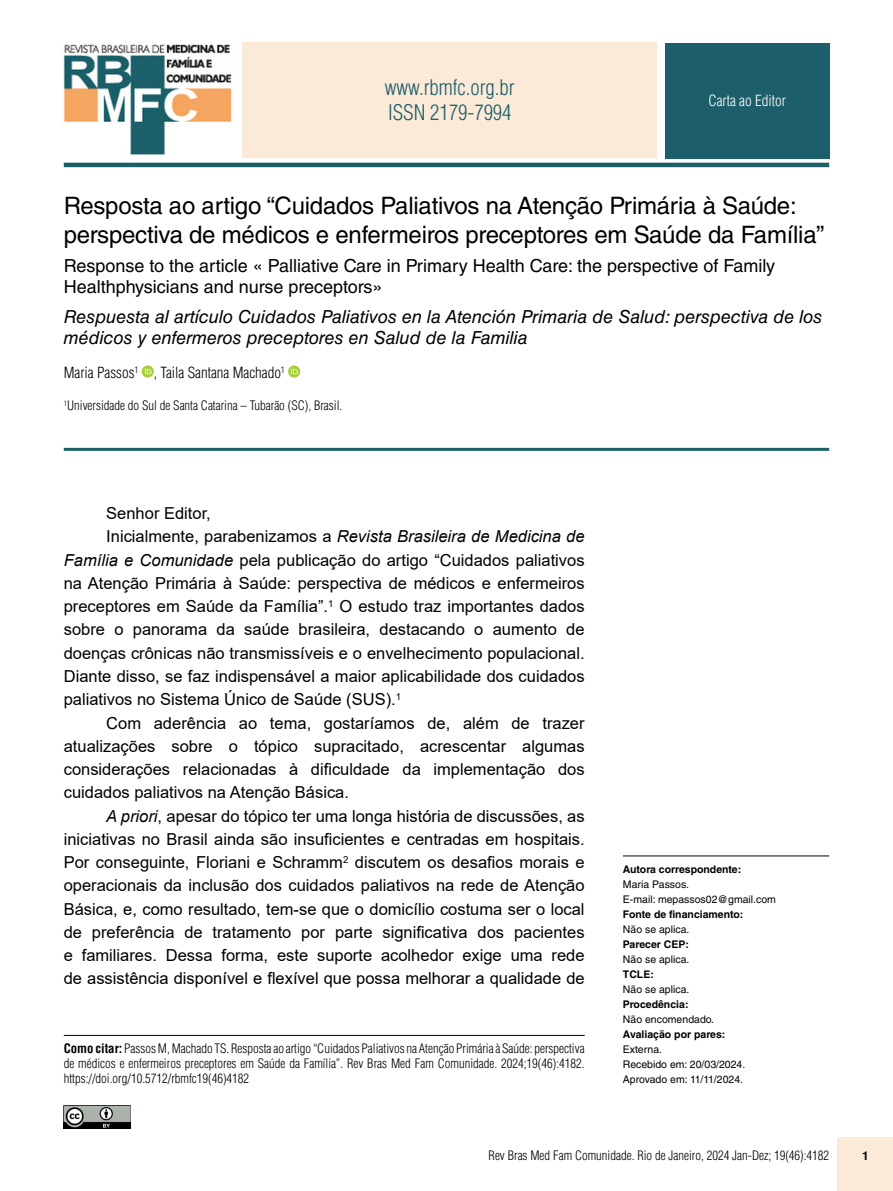
<style>
.page{position:relative;width:893px;height:1191px;background:#fff}
.page>*{position:absolute;margin:0;border:0;box-sizing:border-box;transform-origin:0 0}
.t1{font:24px/28.8px "Helvetica LT Std";letter-spacing:-.01em;color:#000}
.t2{font:300 condensed 21px/25.2px "Helvetica LT Std";color:#1c5e69}
.t3{font:italic 18px/21px "Helvetica LT Std";color:#000}
.t4{font:18px/21px "Helvetica LT Std";color:#000}
.t5{font:16.5px "Arial";color:#000}
.t6{font:italic 16.5px "Arial";color:#000}
.t7{font:300 condensed 15px "Helvetica LT Std";color:#000}
.t8{font:300 condensed 15px "Helvetica LT Std";color:#fff}
.t9{font:300 condensed 12.75px/15px "Helvetica LT Std";color:#000;text-align:justify}
.t10{font:700 12px "Helvetica LT Std";color:#000}
.t11{font:10.5px/15px "Helvetica LT Std";color:#000}
.t12{font:700 10.5px "Helvetica LT Std";color:#000}
.s1{font-style:normal}
.s2{font-style:italic}
.s3{font-weight:700}
</style>
<div class="page">
<div style="left:838px;top:1137px;width:55px;height:54px;background:#fcead8"></div>
<img style="left:64px;top:1105px;width:67px;height:23px">
<hr style="left:623px;top:855px;width:206px;height:1px;background:#000">
<div style="left:665px;top:43px;width:164px;height:116px;background:#1c5e69"></div>
<hr style="left:64px;top:163px;width:765px;height:4px;background:#1c5e69">
<svg style="left:142px;top:365px;width:12px;height:12px"></svg>
<svg style="left:145px;top:368px;width:7px;height:6px"></svg>
<svg style="left:288px;top:365px;width:12px;height:12px"></svg>
<svg style="left:291px;top:368px;width:7px;height:6px"></svg>
<hr style="left:64px;top:1035px;width:521px;height:1px;background:#000">
<hr style="left:64px;top:448px;width:765px;height:3px;background:#1c5e69">
<img style="left:63px;top:44px;width:169px;height:111px">
<div style="left:242px;top:42px;width:415px;height:116px;background:#fcead8"></div>
<p class="t2" style="left:385px;top:75px;width:131px">www.rbmfc.org.br<br>ISSN 2179-7994</p>
<p class="t8" style="left:708px;top:92px;width:79px">Carta ao Editor</p>
<h1 class="t1" style="left:64px;top:191px;width:762px">Resposta ao artigo “Cuidados Paliativos na Atenção Primária à Saúde: perspectiva de médicos e enfermeiros preceptores em Saúde da Família”</h1>
<p class="t4" style="left:64px;top:255px;width:713px">Response to the article « Palliative Care in Primary Health Care: the perspective of Family<br>Healthphysicians and nurse preceptors»</p>
<p class="t3" style="left:64px;top:306px;width:760px">Respuesta al artículo Cuidados Paliativos en la Atención Primaria de Salud: perspectiva de los médicos y enfermeros preceptores en Salud de la Familia</p>
<p class="t7" style="left:64px;top:363px;width:223px">Maria Passos<sup>1</sup> , Taila Santana Machado<sup>1</sup></p>
<p class="t9" style="left:64px;top:398px;width:280px"><sup>1</sup>Universidade do Sul de Santa Catarina – Tubarão (SC), Brasil.</p>
<p class="t5" style="left:106px;top:502px;width:106px">Senhor Editor,</p>
<p class="t6" style="left:106px;top:526px;width:480px"><span class="s1">Inicialmente, parabenizamos a</span> Revista Brasileira de Medicina de</p>
<p class="t5" style="left:64px;top:548px;width:522px"><span class="s2">Família e Comunidade</span> pela publicação do artigo “Cuidados paliativos</p>
<p class="t5" style="left:64px;top:572px;width:522px">na Atenção Primária à Saúde: perspectiva de médicos e enfermeiros</p>
<p class="t5" style="left:64px;top:595px;width:522px">preceptores em Saúde da Família”.<sup>1</sup> O estudo traz importantes dados</p>
<p class="t5" style="left:64px;top:618px;width:522px">sobre o panorama da saúde brasileira, destacando o aumento de</p>
<p class="t5" style="left:64px;top:641px;width:522px">doenças crônicas não transmissíveis e o envelhecimento populacional.</p>
<p class="t5" style="left:64px;top:665px;width:522px">Diante disso, se faz indispensável a maior aplicabilidade dos cuidados</p>
<p class="t5" style="left:64px;top:688px;width:339px">paliativos no Sistema Único de Saúde (SUS).<sup>1</sup></p>
<p class="t5" style="left:106px;top:711px;width:480px">Com aderência ao tema, gostaríamos de, além de trazer</p>
<p class="t5" style="left:64px;top:734px;width:522px">atualizações sobre o tópico supracitado, acrescentar algumas</p>
<p class="t5" style="left:64px;top:758px;width:522px">considerações relacionadas à dificuldade da implementação dos</p>
<p class="t5" style="left:64px;top:781px;width:287px">cuidados paliativos na Atenção Básica.</p>
<p class="t5" style="left:106px;top:804px;width:480px"><span class="s2">A priori</span>, apesar do tópico ter uma longa história de discussões, as</p>
<p class="t5" style="left:64px;top:827px;width:522px">iniciativas no Brasil ainda são insuficientes e centradas em hospitais.</p>
<p class="t5" style="left:64px;top:851px;width:522px">Por conseguinte, Floriani e Schramm<sup>2</sup> discutem os desafios morais e</p>
<p class="t5" style="left:64px;top:874px;width:522px">operacionais da inclusão dos cuidados paliativos na rede de Atenção</p>
<p class="t5" style="left:64px;top:897px;width:522px">Básica, e, como resultado, tem-se que o domicílio costuma ser o local</p>
<p class="t5" style="left:64px;top:920px;width:522px">de preferência de tratamento por parte significativa dos pacientes</p>
<p class="t5" style="left:64px;top:944px;width:522px">e familiares. Dessa forma, este suporte acolhedor exige uma rede</p>
<p class="t5" style="left:64px;top:967px;width:522px">de assistência disponível e flexível que possa melhorar a qualidade de</p>
<p class="t9" style="left:64px;top:1040px;width:522px"><span class="s3">Como citar:</span> Passos M, Machado TS. Resposta ao artigo “Cuidados Paliativos na Atenção Primária à Saúde: perspectiva de médicos e enfermeiros preceptores em Saúde da Família”. Rev Bras Med Fam Comunidade. 2024;19(46):4182. https://doi.org/10.5712/rbmfc19(46)4182</p>
<p class="t12" style="left:623px;top:863px;width:120px">Autora correspondente:</p>
<p class="t11" style="left:623px;top:877px;width:155px">Maria Passos.<br>E-mail: mepassos02@gmail.com</p>
<p class="t12" style="left:623px;top:908px;width:122px">Fonte de financiamento:</p>
<p class="t11" style="left:623px;top:922px;width:68px">Não se aplica.</p>
<p class="t12" style="left:623px;top:938px;width:68px">Parecer CEP:</p>
<p class="t11" style="left:623px;top:952px;width:68px">Não se aplica.</p>
<p class="t12" style="left:623px;top:968px;width:32px">TCLE:</p>
<p class="t11" style="left:623px;top:982px;width:68px">Não se aplica.</p>
<p class="t12" style="left:623px;top:998px;width:67px">Procedência:</p>
<p class="t11" style="left:623px;top:1012px;width:93px">Não encomendado.</p>
<p class="t12" style="left:623px;top:1028px;width:104px">Avaliação por pares:</p>
<p class="t11" style="left:623px;top:1042px;width:124px">Externa.<br>Recebido em: 20/03/2024.<br>Aprovado em: 11/11/2024.</p>
<p class="t9" style="left:489px;top:1147px;width:342px">Rev Bras Med Fam Comunidade. Rio de Janeiro, 2024 Jan-Dez; 19(46):4182</p>
<p class="t10" style="left:862px;top:1148px;width:8px">1</p>
</div>
